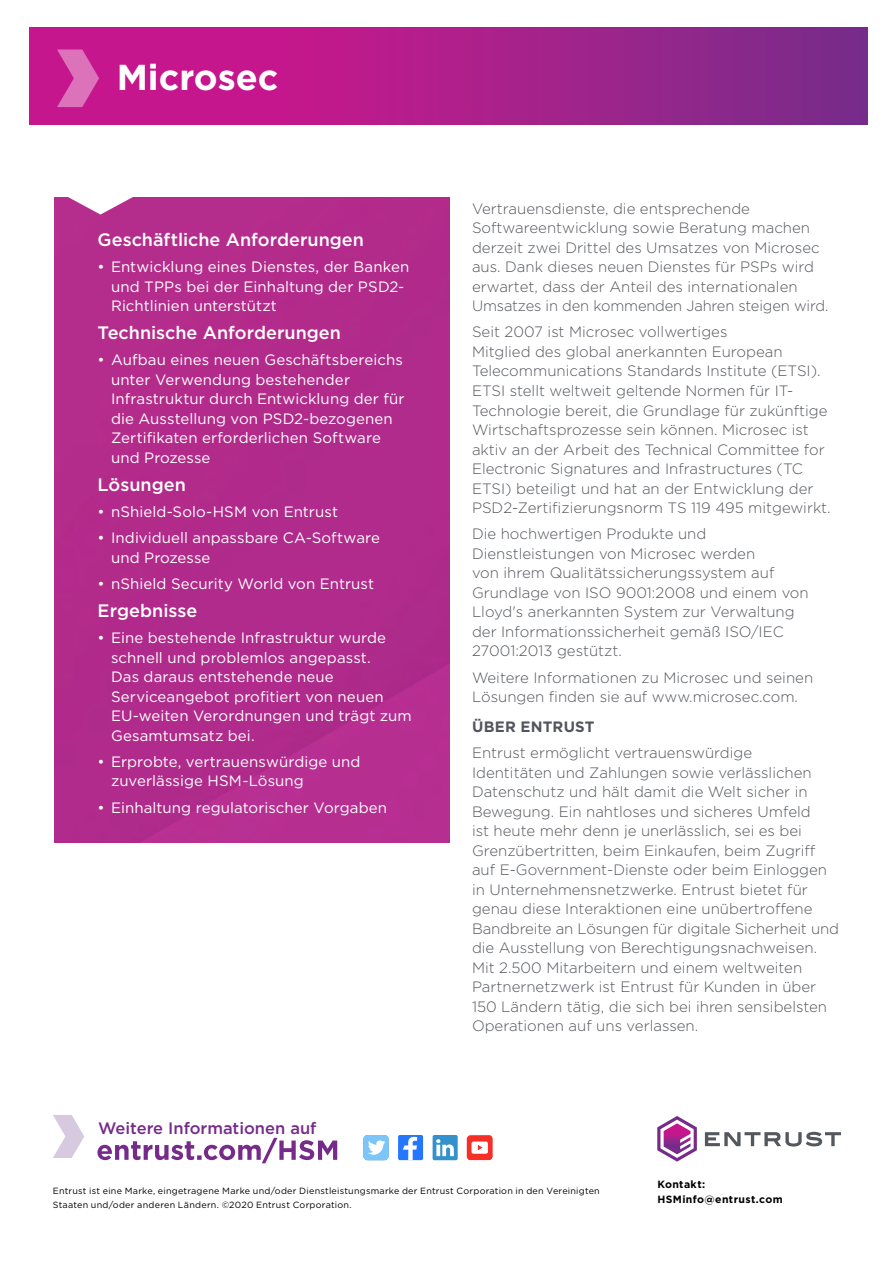
<style>
.page{position:relative;width:893px;height:1263px;background:#fff}
.page>*{position:absolute;margin:0;border:0;box-sizing:border-box;transform-origin:0 0}
.Company_Name{font:700 36px "Gotham";color:#fff}
.Sidebar_subhead{font:500 18px "Gotham";color:#fff}
.t1{font:500 16.5px "Gotham";color:#762b8a}
.Body_copy{font:300 15px/19.5px "Gotham";color:#52555b}
.t2{font:15px/19.5px "Gotham";letter-spacing:.005em;color:#fff}
.header_1{font:700 15px "Gotham";letter-spacing:.015em;color:#52555b}
.t3{font:700 10.5px/15px "Gotham";letter-spacing:.035em;color:#000}
.t4{font:9px/13.5px "Gotham";letter-spacing:.025em;color:#000}
</style>
<div class="page">
<div style="left:54px;top:198px;width:395px;height:644px;background:#b12b8b"></div>
<svg style="left:67px;top:197px;width:67px;height:18px"></svg>
<svg style="left:30px;top:27px;width:837px;height:98px;background:#a91f8b"></svg>
<svg style="left:57px;top:50px;width:42px;height:57px;background:#d34da8"></svg>
<div style="left:398px;top:1135px;width:25px;height:25px;background:#2577ff;border-radius:2px"></div>
<svg style="left:403px;top:1137px;width:14px;height:23px"></svg>
<div style="left:433px;top:1135px;width:25px;height:25px;background:#3392cc;border-radius:2px"></div>
<svg style="left:436px;top:1139px;width:18px;height:17px"></svg>
<div style="left:363px;top:1135px;width:26px;height:25px;background:#7bc5f8;border-radius:4px"></div>
<svg style="left:368px;top:1140px;width:17px;height:15px"></svg>
<svg style="left:467px;top:1135px;width:26px;height:25px"></svg>
<svg style="left:97px;top:1138px;width:240px;height:25px"></svg>
<svg style="left:53px;top:1115px;width:31px;height:43px"></svg>
<svg style="left:705px;top:1131px;width:136px;height:15px"></svg>
<svg style="left:657px;top:1116px;width:40px;height:46px"></svg>
<p class="Company_Name" style="left:117px;top:54px;width:163px">Microsec</p>
<p class="Sidebar_subhead" style="left:98px;top:228px;width:268px">Geschäftliche Anforderungen</p>
<p class="t2" style="left:111px;top:257px;width:300px;text-indent:-14px">• Entwicklung eines Dienstes, der Banken und TPPs bei der Einhaltung der PSD2-<br>Richtlinien unterstützt</p>
<p class="Sidebar_subhead" style="left:98px;top:321px;width:245px">Technische Anforderungen</p>
<p class="t2" style="left:111px;top:350px;width:295px;text-indent:-14px">• Aufbau eines neuen Geschäftsbereichs unter Verwendung bestehender Infrastruktur durch Entwicklung der für die Ausstellung von PSD2-bezogenen Zertifikaten erforderlichen Software und Prozesse</p>
<p class="Sidebar_subhead" style="left:98px;top:473px;width:90px">Lösungen</p>
<p class="t2" style="left:98px;top:502px;width:242px">• nShield-Solo-HSM von Entrust</p>
<p class="t2" style="left:111px;top:528px;width:270px;text-indent:-14px">• Individuell anpassbare CA-Software und Prozesse</p>
<p class="t2" style="left:98px;top:574px;width:278px">• nShield Security World von Entrust</p>
<p class="Sidebar_subhead" style="left:98px;top:599px;width:101px">Ergebnisse</p>
<p class="t2" style="left:111px;top:628px;width:302px;text-indent:-14px">• Eine bestehende Infrastruktur wurde schnell und problemlos angepasst.<br>Das daraus entstehende neue<br>Serviceangebot profitiert von neuen<br>EU-weiten Verordnungen und trägt zum<br>Gesamtumsatz bei.</p>
<p class="t2" style="left:111px;top:751px;width:251px;text-indent:-14px">• Erprobte, vertrauenswürdige und zuverlässige HSM-Lösung</p>
<p class="t2" style="left:98px;top:797px;width:291px">• Einhaltung regulatorischer Vorgaben</p>
<p class="t1" style="left:98px;top:1118px;width:220px">Weitere Informationen auf</p>
<p class="Body_copy" style="left:472px;top:198px;width:358px">Vertrauensdienste, die entsprechende Softwareentwicklung sowie Beratung machen derzeit zwei Drittel des Umsatzes von Microsec aus. Dank dieses neuen Dienstes für PSPs wird erwartet, dass der Anteil des internationalen Umsatzes in den kommenden Jahren steigen wird.</p>
<p class="Body_copy" style="left:472px;top:322px;width:360px">Seit 2007 ist Microsec vollwertiges<br>Mitglied des global anerkannten European Telecommunications Standards Institute (ETSI).<br>ETSI stellt weltweit geltende Normen für IT-Technologie bereit, die Grundlage für zukünftige Wirtschaftsprozesse sein können. Microsec ist aktiv an der Arbeit des Technical Committee for Electronic Signatures and Infrastructures (TC ETSI) beteiligt und hat an der Entwicklung der PSD2-Zertifizierungsnorm TS 119 495 mitgewirkt.</p>
<p class="Body_copy" style="left:472px;top:524px;width:338px">Die hochwertigen Produkte und Dienstleistungen von Microsec werden<br>von ihrem Qualitätssicherungssystem auf Grundlage von ISO 9001:2008 und einem von Lloyd's anerkannten System zur Verwaltung der Informationssicherheit gemäß ISO/IEC 27001:2013 gestützt.</p>
<p class="Body_copy" style="left:472px;top:667px;width:343px">Weitere Informationen zu Microsec und seinen<br>Lösungen finden sie auf www.microsec.com.</p>
<p class="header_1" style="left:472px;top:717px;width:124px">ÜBER ENTRUST</p>
<p class="Body_copy" style="left:472px;top:743px;width:368px">Entrust ermöglicht vertrauenswürdige<br>Identitäten und Zahlungen sowie verlässlichen Datenschutz und hält damit die Welt sicher in Bewegung. Ein nahtloses und sicheres Umfeld<br>ist heute mehr denn je unerlässlich, sei es bei Grenzübertritten, beim Einkaufen, beim Zugriff auf E-Government-Dienste oder beim Einloggen in Unternehmensnetzwerke. Entrust bietet für genau diese Interaktionen eine unübertroffene Bandbreite an Lösungen für digitale Sicherheit und die Ausstellung von Berechtigungsnachweisen.<br>Mit 2.500 Mitarbeitern und einem weltweiten Partnernetzwerk ist Entrust für Kunden in über 150 Ländern tätig, die sich bei ihren sensibelsten Operationen auf uns verlassen.</p>
<p class="t4" style="left:53px;top:1184px;width:549px">Entrust ist eine Marke, eingetragene Marke und/oder Dienstleistungsmarke der Entrust Corporation in den Vereinigten<br>Staaten und/oder anderen Ländern. ©2020 Entrust Corporation.</p>
<p class="t3" style="left:657px;top:1176px;width:127px">Kontakt:<br>HSMinfo@entrust.com</p>
</div>
